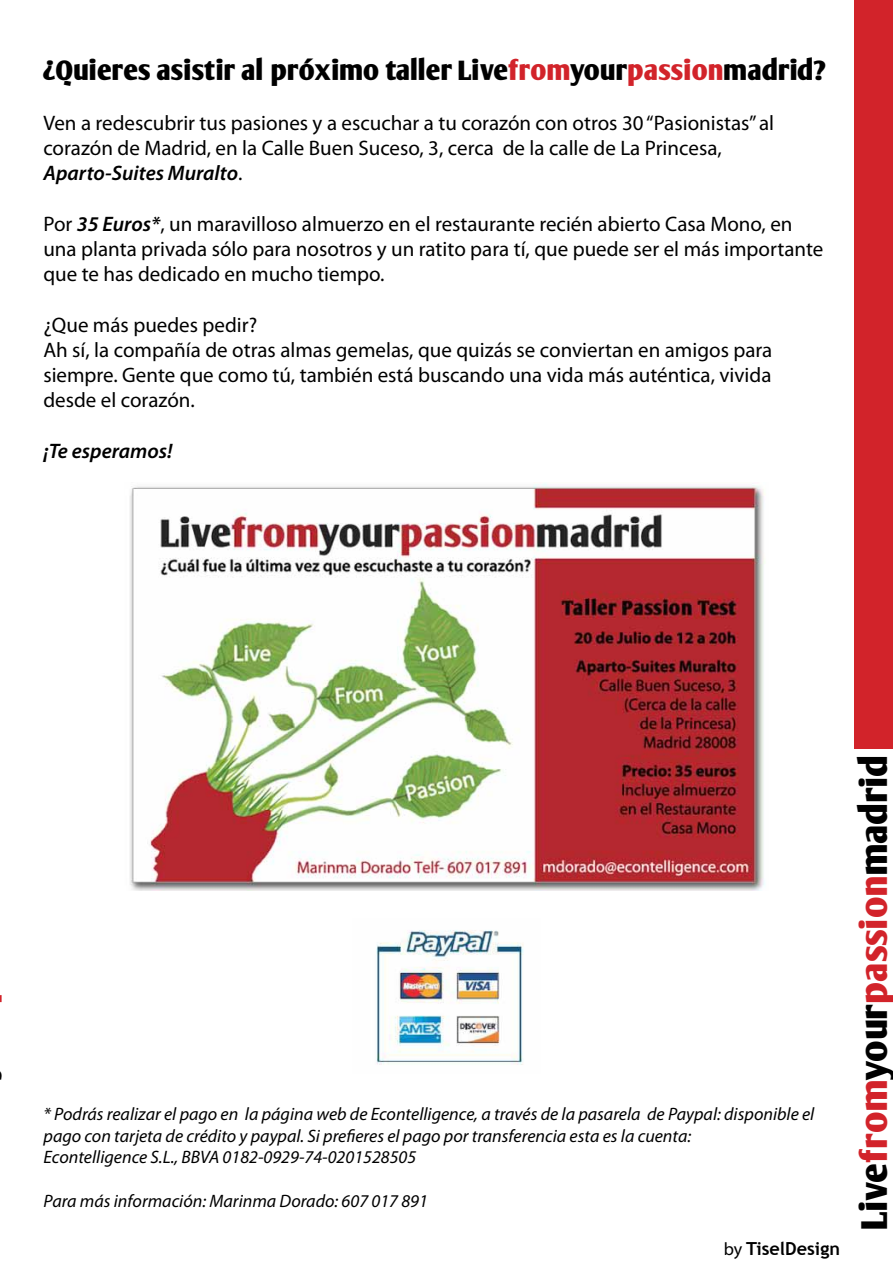
<style>
.page{position:relative;width:893px;height:1263px;background:#fff}
.page>*{position:absolute;margin:0;border:0;box-sizing:border-box;transform-origin:0 0}
.t1{font:700 36px "Oli Jo";letter-spacing:-.035em;color:#000}
.t2{font:700 27px "Oli Jo";letter-spacing:-.035em;color:#000}
.t3{font:21px/25.2px "Myriad Pro";color:#000}
.t4{font:italic 600 21px "Myriad Pro";color:#000}
.t5{font:italic 18px/21.6px "Myriad Pro";color:#000}
.t6{font:700 18px "Trebuchet MS";color:#000}
.s1{color:#d2232a}
.s2{font-weight:600;font-style:italic}
.s3{font-family:"Myriad Pro";font-weight:400}
</style>
<div class="page">
<img style="left:130px;top:483px;width:635px;height:407px">
<div style="left:854px;top:0;width:39px;height:748px;background:#d2232a"></div>
<img style="left:376px;top:930px;width:148px;height:135px">
<p class="t2" style="left:43px;top:54px;width:785px">¿Quieres asistir al próximo taller Live<span class="s1">from</span>your<span class="s1">passion</span>madrid?</p>
<p class="t3" style="left:43px;top:110px;width:732px">Ven a redescubrir tus pasiones y a escuchar a tu corazón con otros 30 “Pasionistas” al corazón de Madrid, en la Calle Buen Suceso, 3, cerca de la calle de La Princesa,<br><span class="s2">Aparto-Suites Muralto</span>.</p>
<p class="t3" style="left:43px;top:211px;width:781px">Por <span class="s2">35 Euros*</span>, un maravilloso almuerzo en el restaurante recién abierto Casa Mono, en una planta privada sólo para nosotros y un ratito para tí, que puede ser el más importante que te has dedicado en mucho tiempo.</p>
<p class="t3" style="left:43px;top:312px;width:730px">¿Que más puedes pedir?<br>Ah sí, la compañía de otras almas gemelas, que quizás se conviertan en amigos para siempre. Gente que como tú, también está buscando una vida más auténtica, vivida desde el corazón.</p>
<p class="t4" style="left:43px;top:437px;width:131px">¡Te esperamos!</p>
<p class="t5" style="left:44px;top:1103px;width:772px">* Podrás realizar el pago en la página web de Econtelligence, a través de la pasarela de Paypal: disponible el pago con tarjeta de crédito y paypal. Si prefieres el pago por transferencia esta es la cuenta:<br>Econtelligence S.L., BBVA 0182-0929-74-0201528505</p>
<p class="t5" style="left:44px;top:1189px;width:386px">Para más información: Marinma Dorado: 607 017 891</p>
<p class="t6" style="left:724px;top:1237px;width:118px"><span class="s3">by</span> TiselDesign</p>
<h1 class="t1" style="left:853px;top:1230px;width:479px;rotate:-90deg">Live<span class="s1">from</span>your<span class="s1">passion</span>madrid</h1>
</div>
